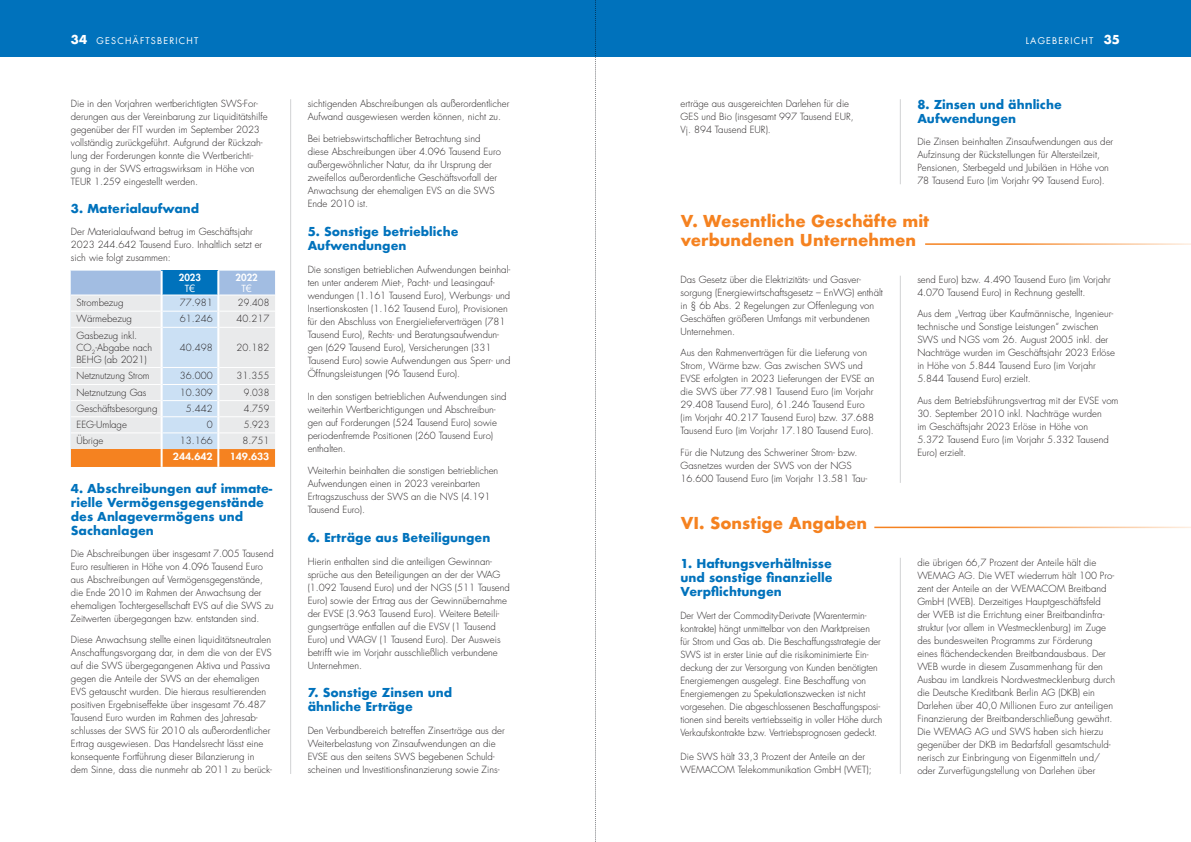
<style>
.page{position:relative;width:1191px;height:842px;background:#fff}
.page>*{position:absolute;margin:0;border:0;box-sizing:border-box;transform-origin:0 0}
.t1{font:700 16px/19px "Futura";color:#f58220}
.t2{font:700 12px/14px "Futura";color:#0072bc}
.t3{font:300 9.6px/13px "Futura";color:#231f20}
.t4{font:300 9.6px "Futura";color:#231f20;scale:.96 1}
.t5{font:800 9.6px "Futura LT";color:#fff;scale:1.1 1}
.t6{font:800 9.6px/11.5px "Futura LT";color:#fff;text-align:center}
.t7{font:9px "Futura LT";letter-spacing:.13em;color:#fff}
.s1{font-family:"Futura";font-weight:700;font-size:12px}
.s2{font-weight:400}
.s3{font-weight:400;font-size:9.8px}
</style>
<div class="page">
<div style="left:0;top:0;width:1191px;height:57px;background:#0072bc"></div>
<hr style="left:290px;top:99px;width:1px;height:675px;background:#d1d2d4">
<hr style="left:900px;top:99px;width:1px;height:85px;background:#d1d2d4">
<hr style="left:900px;top:276px;width:1px;height:207px;background:#d1d2d4">
<hr style="left:900px;top:558px;width:1px;height:216px;background:#d1d2d4">
<svg style="left:71px;top:271px;width:204px;height:196px;background:#d8d8d9"></svg>
<hr style="left:925px;top:243px;width:265px;height:2px;background:#f58220">
<hr style="left:874px;top:527px;width:316px;height:1px;background:#f58220">
<svg style="left:595px;top:0;width:1px;height:842px"></svg>
<p class="t7" style="left:71px;top:36px;width:129px"><span class="s1">34</span> GESCHÄFTSBERICHT</p>
<p class="t7" style="left:1025px;top:36px;width:96px">LAGEBERICHT <span class="s1">35</span></p>
<p class="t3" style="left:71px;top:97px;width:198px">Die in den Vorjahren wertberichtigten SWS-For&shy;derungen aus der Vereinbarung zur Liquiditätshilfe gegenüber der FIT wurden im September 2023 vollständig zurückgeführt. Aufgrund der Rückzah&shy;lung der Forderungen konnte die Wertberichti&shy;gung in der SWS ertragswirksam in Höhe von TEUR 1.259 eingestellt werden.</p>
<p class="t2" style="left:71px;top:202px;width:130px">3. Materialaufwand</p>
<p class="t3" style="left:71px;top:225px;width:193px">Der Materialaufwand betrug im Geschäftsjahr<br>2023 244.642 Tausend Euro. Inhaltlich setzt er sich wie folgt zusammen:</p>
<p class="t6" style="left:179px;top:271px;width:24px">2023<br><span class="s2">T</span><span class="s3">€</span></p>
<p class="t6" style="left:236px;top:271px;width:24px">2022<br><span class="s2">T</span><span class="s3">€</span></p>
<p class="t3" style="left:77px;top:296px;width:48px">Strombezug</p>
<p class="t3" style="left:180px;top:296px;width:34px">77.981</p>
<p class="t4" style="left:238px;top:297px;width:34px">29.408</p>
<p class="t3" style="left:77px;top:313px;width:57px">Wärmebezug</p>
<p class="t3" style="left:180px;top:313px;width:34px">61.246</p>
<p class="t3" style="left:237px;top:313px;width:34px">40.217</p>
<p class="t3" style="left:77px;top:329px;width:77px;line-height:12px">Gasbezug inkl.<br>CO<sub>2</sub>-Abgabe nach<br>BEHG (ab 2021)</p>
<p class="t3" style="left:180px;top:341px;width:34px">40.498</p>
<p class="t3" style="left:237px;top:341px;width:34px">20.182</p>
<p class="t3" style="left:77px;top:369px;width:74px">Netznutzung Strom</p>
<p class="t3" style="left:180px;top:369px;width:34px">36.000</p>
<p class="t3" style="left:237px;top:369px;width:34px">31.355</p>
<p class="t3" style="left:77px;top:386px;width:71px">Netznutzung Gas</p>
<p class="t3" style="left:180px;top:386px;width:34px">10.309</p>
<p class="t4" style="left:244px;top:386px;width:28px">9.038</p>
<p class="t3" style="left:77px;top:402px;width:82px">Geschäftsbesorgung</p>
<p class="t3" style="left:186px;top:402px;width:28px">5.442</p>
<p class="t4" style="left:244px;top:403px;width:28px">4.759</p>
<p class="t3" style="left:77px;top:418px;width:52px">EEG-Umlage</p>
<p class="t3" style="left:207px;top:418px;width:7px">0</p>
<p class="t4" style="left:244px;top:419px;width:28px">5.923</p>
<p class="t3" style="left:77px;top:434px;width:28px">Übrige</p>
<p class="t3" style="left:180px;top:434px;width:34px">13.166</p>
<p class="t3" style="left:243px;top:434px;width:28px">8.751</p>
<p class="t5" style="left:173px;top:450px;width:38px">244.642</p>
<p class="t5" style="left:230px;top:450px;width:38px">149.633</p>
<p class="t2" style="left:71px;top:482px;width:203px">4. Abschreibungen auf immate&shy;rielle Vermögensgegenstände des Anlagevermögens und<br>Sachanlagen</p>
<p class="t3" style="left:71px;top:547px;width:204px">Die Abschreibungen über insgesamt 7.005 Tausend Euro resultieren in Höhe von 4.096 Tausend Euro aus Abschreibungen auf Vermögensgegenstände, die Ende 2010 im Rahmen der Anwachsung der ehemaligen Tochtergesellschaft EVS auf die SWS zu Zeitwerten übergegangen bzw. entstanden sind.</p>
<p class="t3" style="left:71px;top:633px;width:203px">Diese Anwachsung stellte einen liquiditätsneutralen Anschaffungsvorgang dar, in dem die von der EVS auf die SWS übergegangenen Aktiva und Passiva gegen die Anteile der SWS an der ehemaligen EVS getauscht wurden. Die hieraus resultierenden positiven Ergebniseffekte über insgesamt 76.487<br>Tausend Euro wurden im Rahmen des Jahresab&shy;schlusses der SWS für 2010 als außerordentlicher Ertrag ausgewiesen. Das Handelsrecht lässt eine konsequente Fortführung dieser Bilanzierung in dem Sinne, dass die nunmehr ab 2011 zu berück-</p>
<p class="t3" style="left:308px;top:97px;width:203px">sichtigenden Abschreibungen als außerordentlicher<br>Aufwand ausgewiesen werden können, nicht zu.</p>
<p class="t3" style="left:308px;top:132px;width:195px">Bei betriebswirtschaftlicher Betrachtung sind diese Abschreibungen über 4.096 Tausend Euro außergewöhnlicher Natur, da ihr Ursprung der zweifellos außerordentliche Geschäftsvorfall der Anwachsung der ehemaligen EVS an die SWS Ende 2010 ist.</p>
<p class="t2" style="left:308px;top:224px;width:152px">5. Sonstige betriebliche<br>Aufwendungen</p>
<p class="t3" style="left:308px;top:263px;width:204px">Die sonstigen betrieblichen Aufwendungen beinhal&shy;ten unter anderem Miet-, Pacht- und Leasingauf&shy;wendungen (1.161 Tausend Euro), Werbungs- und Insertionskosten (1.162 Tausend Euro), Provisionen für den Abschluss von Energielieferverträgen (781<br>Tausend Euro), Rechts- und Beratungsaufwendun&shy;gen (629 Tausend Euro), Versicherungen (331<br>Tausend Euro) sowie Aufwendungen aus Sperr- und Öffnungsleistungen (96 Tausend Euro).</p>
<p class="t3" style="left:308px;top:390px;width:200px">In den sonstigen betrieblichen Aufwendungen sind weiterhin Wertberichtigungen und Abschreibun&shy;gen auf Forderungen (524 Tausend Euro) sowie periodenfremde Positionen (260 Tausend Euro) enthalten.</p>
<p class="t3" style="left:308px;top:465px;width:192px">Weiterhin beinhalten die sonstigen betrieblichen Aufwendungen einen in 2023 vereinbarten Ertragszuschuss der SWS an die NVS (4.191<br>Tausend Euro).</p>
<p class="t2" style="left:308px;top:531px;width:184px">6. Erträge aus Beteiligungen</p>
<p class="t3" style="left:308px;top:555px;width:204px">Hierin enthalten sind die anteiligen Gewinnan&shy;sprüche aus den Beteiligungen an der der WAG (1.092 Tausend Euro) und der NGS (511 Tausend Euro) sowie der Ertrag aus der Gewinnübernahme der EVSE (3.963 Tausend Euro). Weitere Beteili&shy;gungserträge entfallen auf die EVSV (1 Tausend Euro) und WAGV (1 Tausend Euro). Der Ausweis betrifft wie im Vorjahr ausschließlich verbundene Unternehmen.</p>
<p class="t2" style="left:308px;top:686px;width:146px">7. Sonstige Zinsen und ähnliche Erträge</p>
<p class="t3" style="left:308px;top:724px;width:199px">Den Verbundbereich betreffen Zinserträge aus der Weiterbelastung von Zinsaufwendungen an die EVSE aus den seitens SWS begebenen Schuld&shy;scheinen und Investitionsfinanzierung sowie Zins-</p>
<p class="t3" style="left:680px;top:97px;width:175px">erträge aus ausgereichten Darlehen für die<br>GES und Bio (insgesamt 997 Tausend EUR,<br>Vj. 894 Tausend EUR).</p>
<p class="t2" style="left:917px;top:98px;width:146px">8. Zinsen und ähnliche<br>Aufwendungen</p>
<p class="t3" style="left:917px;top:135px;width:197px">Die Zinsen beinhalten Zinsaufwendungen aus der Aufzinsung der Rückstellungen für Altersteilzeit, Pensionen, Sterbegeld und Jubiläen in Höhe von 78 Tausend Euro (im Vorjahr 99 Tausend Euro).</p>
<h1 class="t1" style="left:681px;top:211px;width:250px">V. Wesentliche Geschäfte mit verbundenen Unternehmen</h1>
<p class="t3" style="left:680px;top:273px;width:204px">Das Gesetz über die Elektrizitäts- und Gasver&shy;sorgung (Energiewirtschaftsgesetz – EnWG) enthält in § 6b Abs. 2 Regelungen zur Offenlegung von Geschäften größeren Umfangs mit verbundenen Unternehmen.</p>
<p class="t3" style="left:680px;top:347px;width:195px">Aus den Rahmenverträgen für die Lieferung von Strom, Wärme bzw. Gas zwischen SWS und EVSE erfolgten in 2023 Lieferungen der EVSE an die SWS über 77.981 Tausend Euro (im Vorjahr 29.408 Tausend Euro), 61.246 Tausend Euro (im Vorjahr 40.217 Tausend Euro) bzw. 37.688<br>Tausend Euro (im Vorjahr 17.180 Tausend Euro).</p>
<p class="t3" style="left:680px;top:446px;width:188px">Für die Nutzung des Schweriner Strom- bzw.<br>Gasnetzes wurden der SWS von der NGS<br>16.600 Tausend Euro (im Vorjahr 13.581 Tau-</p>
<h1 class="t1" style="left:681px;top:513px;width:188px">VI. Sonstige Angaben</h1>
<p class="t2" style="left:680px;top:556px;width:153px;text-align:justify">1. Haftungsverhältnisse und sonstige 昀椀nanzielle Verp昀氀ichtungen</p>
<p class="t3" style="left:680px;top:609px;width:203px">Der Wert der Commodity-Derivate (Warentermin&shy;kontrakte) hängt unmittelbar von den Marktpreisen<br>für Strom und Gas ab. Die Beschaffungsstrategie der SWS ist in erster Linie auf die risikominimierte Ein&shy;deckung der zur Versorgung von Kunden benötigten Energiemengen ausgelegt. Eine Beschaffung von Energiemengen zu Spekulationszwecken ist nicht vorgesehen. Die abgeschlossenen Beschaffungsposi&shy;tionen sind bereits vertriebsseitig in voller Höhe durch Verkaufskontrakte bzw. Vertriebsprognosen gedeckt.</p>
<p class="t3" style="left:680px;top:750px;width:193px">Die SWS hält 33,3 Prozent der Anteile an der<br>WEMACOM Telekommunikation GmbH (WET);</p>
<p class="t3" style="left:917px;top:273px;width:195px">send Euro) bzw. 4.490 Tausend Euro (im Vorjahr<br>4.070 Tausend Euro) in Rechnung gestellt.</p>
<p class="t3" style="left:917px;top:308px;width:199px">Aus dem „Vertrag über Kaufmännische, Ingenieur&shy;technische und Sonstige Leistungen“ zwischen SWS und NGS vom 26. August 2005 inkl. der Nachträge wurden im Geschäftsjahr 2023 Erlöse in Höhe von 5.844 Tausend Euro (im Vorjahr 5.844 Tausend Euro) erzielt.</p>
<p class="t3" style="left:917px;top:394px;width:203px">Aus dem Betriebsführungsvertrag mit der EVSE vom</p>
<p class="t3" style="left:917px;top:407px;width:193px">30. September 2010 inkl. Nachträge wurden im Geschäftsjahr 2023 Erlöse in Höhe von 5.372 Tausend Euro (im Vorjahr 5.332 Tausend Euro) erzielt.</p>
<p class="t3" style="left:917px;top:556px;width:199px">die übrigen 66,7 Prozent der Anteile hält die WEMAG AG. Die WET wiederrum hält 100 Pro&shy;zent der Anteile an der WEMACOM Breitband GmbH (WEB). Derzeitiges Hauptgeschäftsfeld der WEB ist die Errichtung einer Breitbandinfra&shy;struktur (vor allem in Westmecklenburg) im Zuge des bundesweiten Programms zur Förderung eines flächendeckenden Breitbandausbaus. Der WEB wurde in diesem Zusammenhang für den Ausbau im Landkreis Nordwestmecklenburg durch die Deutsche Kreditbank Berlin AG (DKB) ein Darlehen über 40,0 Millionen Euro zur anteiligen Finanzierung der Breitbanderschließung gewährt.<br>Die WEMAG AG und SWS haben sich hierzu gegenüber der DKB im Bedarfsfall gesamtschuld&shy;nerisch zur Einbringung von Eigenmitteln und/ oder Zurverfügungstellung von Darlehen über</p>
</div>
